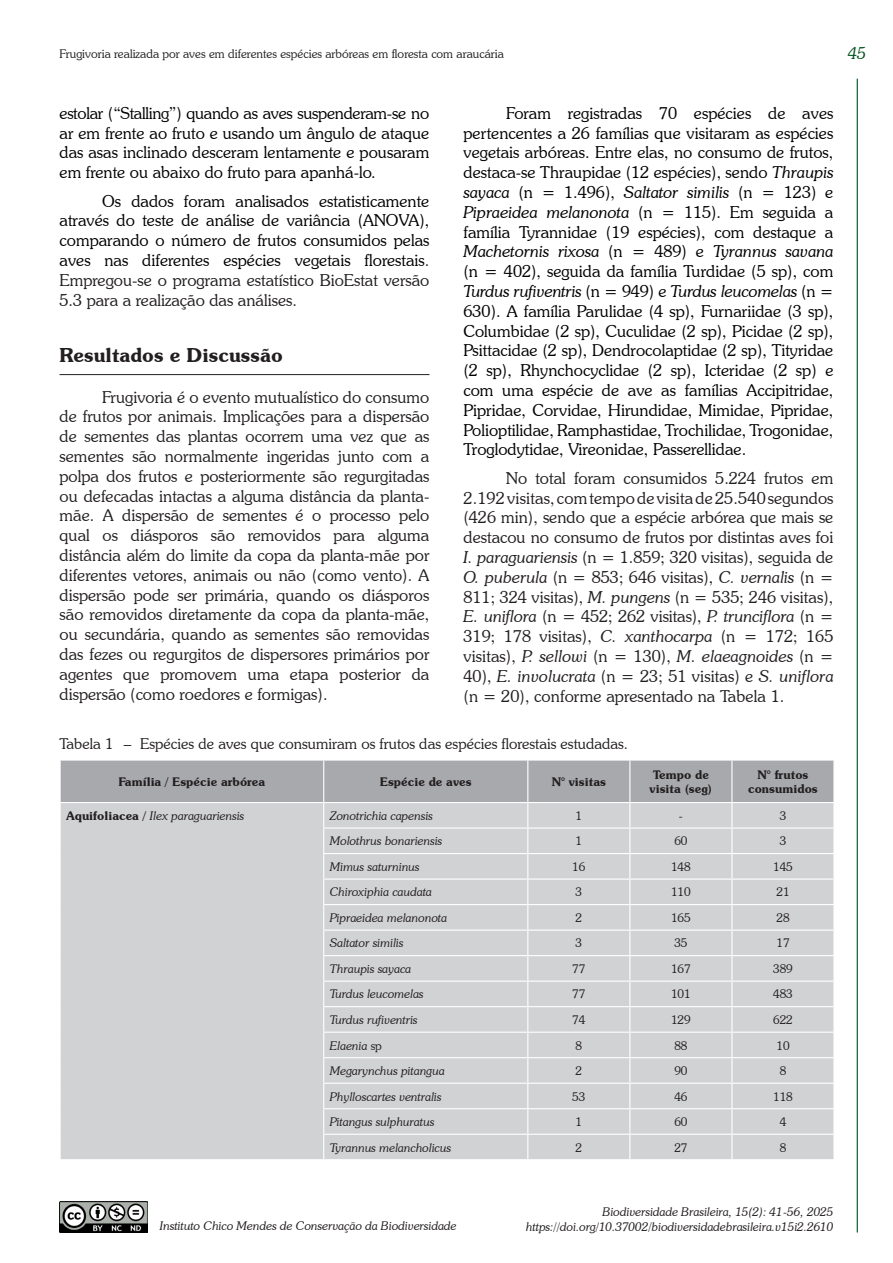
<style>
.page{position:relative;width:893px;height:1263px;background:#fff}
.page>*{position:absolute;margin:0;border:0;box-sizing:border-box;transform-origin:0 0}
.titulo_1{font:600 19.5px "Souvenir IT Cby BT";color:#231f20}
.texto{font:300 16.5px/19.8px "Souvenir IT Cby BT";color:#000;text-align:justify}
.texto-2{font:300 16.5px/19.8px "Souvenir IT Cby BT";color:#231f20;text-align:justify}
.t1{font:italic 300 16.5px "Souvenir IT Cby BT";color:#00531e}
.figura{font:300 15px "Souvenir IT Cby BT";color:#231f20}
.texto_tabela{font:italic 300 12px/14.4px "Souvenir IT Cby BT";color:#231f20;text-align:right}
.texto_tabela-2{font:300 12px "Souvenir IT Cby BT";color:#231f20}
.texto_tabela-3{font:600 12px/14.4px "Souvenir IT Cby BT";color:#231f20}
.s1{color:#231f20}
.s2{font-style:italic}
.s3{font-weight:600;font-style:normal}
.s4{font-style:normal}
</style>
<div class="page">
<hr style="left:857px;top:79px;width:1px;height:1153px;background:#00531e">
<img style="left:60px;top:1201px;width:88px;height:31px">
<svg style="left:60px;top:760px;width:774px;height:399px;background:#cecfd1"></svg>
<hr style="left:833px;top:1135px;width:2px;height:24px;background:#fff">
<hr style="left:60px;top:760px;width:1px;height:42px;background:#fff">
<hr style="left:833px;top:760px;width:2px;height:42px;background:#fff">
<hr style="left:60px;top:802px;width:264px;height:1px;background:#fff">
<hr style="left:324px;top:802px;width:204px;height:1px;background:#fff">
<hr style="left:528px;top:802px;width:102px;height:1px;background:#fff">
<hr style="left:630px;top:802px;width:102px;height:1px;background:#fff">
<hr style="left:732px;top:802px;width:103px;height:1px;background:#fff">
<hr style="left:60px;top:374px;width:369px;height:1px;background:#231f20">
<p class="texto_tabela-2" style="left:60px;top:46px;width:446px">Frugivoria realizada por aves em diferentes espécies arbóreas em floresta com araucária</p>
<p class="t1" style="left:848px;top:43px;width:20px">45</p>
<p class="texto" style="left:60px;top:103px;width:371px">estolar (“Stalling”) quando as aves suspenderam-se no ar em frente ao fruto e usando um ângulo de ataque das asas inclinado desceram lentamente e pousaram em frente ou abaixo do fruto para apanhá-lo.</p>
<p class="texto" style="left:60px;top:191px;width:371px;text-indent:43px">Os dados foram analisados estatisticamente através do teste de análise de variância (ANOVA), comparando o número de frutos consumidos pelas aves nas diferentes espécies vegetais florestais<span class="s1">.<br>Empregou-se o programa estatístico BioEstat versão 5.3 para a realização das análises.</span></p>
<p class="titulo_1" style="left:60px;top:342px;width:225px">Resultados e Discussão</p>
<p class="texto-2" style="left:60px;top:387px;width:371px;text-indent:43px">Frugivoria é o evento mutualístico do consumo de frutos por animais. Implicações para a dispersão de sementes das plantas ocorrem uma vez que as sementes são normalmente ingeridas junto com a polpa dos frutos e posteriormente são regurgitadas ou defecadas intactas a alguma distância da planta&shy;mãe. A dispersão de sementes é o processo pelo qual os diásporos são removidos para alguma distância além do limite da copa da planta-mãe por diferentes vetores, animais ou não (como vento). A dispersão pode ser primária, quando os diásporos são removidos diretamente da copa da planta-mãe, ou secundária, quando as sementes são removidas das fezes ou regurgitos de dispersores primários por agentes que promovem uma etapa posterior da dispersão (como roedores e formigas).</p>
<p class="texto" style="left:463px;top:103px;width:371px;text-indent:43px">Foram registradas 70 espécies de aves pertencentes a 26 famílias que visitaram as espécies vegetais arbóreas. Entre elas, no consumo de frutos, destaca-se Thraupidae (12 espécies), sendo <span class="s2">Thraupis sayaca</span> (n = 1.496), <span class="s2">Saltator similis</span> (n = 123) e <span class="s2">Pipraeidea melanonota</span> (n = 115). Em seguida a família Tyrannidae (19 espécies), com destaque a <span class="s2">Machetornis rixosa</span> (n = 489) e <span class="s2">Tyrannus savana </span>(n = 402), seguida da família Turdidae (5 sp), com <span class="s2">Turdus rufiventris</span> (n = 949) e <span class="s2">Turdus leucomelas</span> (n = 630). A família Parulidae (4 sp), Furnariidae (3 sp), Columbidae (2 sp), Cuculidae (2 sp), Picidae (2 sp), Psittacidae (2 sp), Dendrocolaptidae (2 sp), Tityridae (2 sp), Rhynchocyclidae (2 sp), Icteridae (2 sp) e com uma espécie de ave as famílias Accipitridae, Pipridae, Corvidae, Hirundidae, Mimidae, Pipridae, Polioptilidae, Ramphastidae, Trochilidae, Trogonidae, Troglodytidae, Vireonidae, Passerellidae.</p>
<p class="texto-2" style="left:463px;top:468px;width:371px;text-indent:43px">No total foram consumidos 5.224 frutos em 2.192 visitas, com tempo de visita de 25.540 segundos (426 min), sendo que a espécie arbórea que mais se destacou no consumo de frutos por distintas aves foi <span class="s2">I. paraguariensis</span> (n = 1.859; 320 visitas), seguida de <span class="s2">O. puberula</span> (n = 853; 646 visitas), <span class="s2">C. vernalis</span> (n = 811; 324 visitas), <span class="s2">M. pungens</span> (n = 535; 246 visitas), <span class="s2">E. uniflora</span> (n = 452; 262 visitas), <span class="s2">P. trunciflora</span> (n = 319; 178 visitas), <span class="s2">C. xanthocarpa</span> (n = 172; 165 visitas), <span class="s2">P. sellowi</span> (n = 130), <span class="s2">M. elaeagnoides</span> (n = 40), <span class="s2">E. involucrata</span> (n = 23; 51 visitas) e <span class="s2">S. uniflora </span>(n = 20), conforme apresentado na Tabela 1.</p>
<p class="figura" style="left:60px;top:735px;width:570px">Tabela 1 – Espécies de aves que consumiram os frutos das espécies florestais estudadas.</p>
<p class="texto_tabela-3" style="left:119px;top:774px;width:148px">Família / Espécie arbórea</p>
<p class="texto_tabela-3" style="left:380px;top:774px;width:93px">Espécie de aves</p>
<p class="texto_tabela-3" style="left:552px;top:774px;width:56px">N° visitas</p>
<p class="texto_tabela-3" style="left:650px;top:767px;width:64px">Tempo de visita (seg)</p>
<p class="texto_tabela-3" style="left:748px;top:767px;width:71px;text-align:center">N° frutos consumidos</p>
<p class="texto_tabela" style="left:66px;top:808px;width:180px"><span class="s3">Aquifoliacea /</span> Ilex paraguariensis</p>
<p class="texto_tabela" style="left:330px;top:808px;width:105px">Zonotrichia capensis</p>
<p class="texto_tabela-2" style="left:576px;top:808px;width:8px">1</p>
<p class="texto_tabela-2" style="left:679px;top:808px;width:5px">-</p>
<p class="texto_tabela-2" style="left:780px;top:808px;width:8px">3</p>
<p class="texto_tabela" style="left:330px;top:834px;width:114px">Molothrus bonariensis</p>
<p class="texto_tabela-2" style="left:576px;top:834px;width:8px">1</p>
<p class="texto_tabela-2" style="left:674px;top:834px;width:15px">60</p>
<p class="texto_tabela-2" style="left:780px;top:834px;width:8px">3</p>
<p class="texto_tabela" style="left:330px;top:859px;width:91px">Mimus saturninus</p>
<p class="texto_tabela-2" style="left:572px;top:859px;width:15px">16</p>
<p class="texto_tabela-2" style="left:671px;top:859px;width:21px">148</p>
<p class="texto_tabela-2" style="left:773px;top:859px;width:21px">145</p>
<p class="texto_tabela" style="left:330px;top:885px;width:104px">Chiroxiphia caudata</p>
<p class="texto_tabela-2" style="left:576px;top:885px;width:8px">3</p>
<p class="texto_tabela-2" style="left:671px;top:885px;width:21px">110</p>
<p class="texto_tabela-2" style="left:776px;top:885px;width:15px">21</p>
<p class="texto_tabela" style="left:330px;top:910px;width:119px">Pipraeidea melanonota</p>
<p class="texto_tabela-2" style="left:576px;top:910px;width:8px">2</p>
<p class="texto_tabela-2" style="left:671px;top:910px;width:21px">165</p>
<p class="texto_tabela-2" style="left:776px;top:910px;width:15px">28</p>
<p class="texto_tabela" style="left:330px;top:936px;width:75px">Saltator similis</p>
<p class="texto_tabela-2" style="left:576px;top:936px;width:8px">3</p>
<p class="texto_tabela-2" style="left:674px;top:936px;width:15px">35</p>
<p class="texto_tabela-2" style="left:776px;top:936px;width:15px">17</p>
<p class="texto_tabela" style="left:330px;top:961px;width:83px">Thraupis sayaca</p>
<p class="texto_tabela-2" style="left:572px;top:961px;width:15px">77</p>
<p class="texto_tabela-2" style="left:671px;top:961px;width:21px">167</p>
<p class="texto_tabela-2" style="left:773px;top:961px;width:21px">389</p>
<p class="texto_tabela" style="left:330px;top:987px;width:95px">Turdus leucomelas</p>
<p class="texto_tabela-2" style="left:572px;top:987px;width:15px">77</p>
<p class="texto_tabela-2" style="left:671px;top:987px;width:21px">101</p>
<p class="texto_tabela-2" style="left:773px;top:987px;width:21px">483</p>
<p class="texto_tabela" style="left:330px;top:1012px;width:89px">Turdus rufiventris</p>
<p class="texto_tabela-2" style="left:572px;top:1012px;width:15px">74</p>
<p class="texto_tabela-2" style="left:671px;top:1012px;width:21px">129</p>
<p class="texto_tabela-2" style="left:773px;top:1012px;width:21px">622</p>
<p class="texto_tabela" style="left:330px;top:1038px;width:54px">Elaenia <span class="s4">sp</span></p>
<p class="texto_tabela-2" style="left:576px;top:1038px;width:8px">8</p>
<p class="texto_tabela-2" style="left:674px;top:1038px;width:15px">88</p>
<p class="texto_tabela-2" style="left:776px;top:1038px;width:15px">10</p>
<p class="texto_tabela" style="left:330px;top:1063px;width:116px">Megarynchus pitangua</p>
<p class="texto_tabela-2" style="left:576px;top:1063px;width:8px">2</p>
<p class="texto_tabela-2" style="left:674px;top:1063px;width:15px">90</p>
<p class="texto_tabela-2" style="left:780px;top:1063px;width:8px">8</p>
<p class="texto_tabela" style="left:330px;top:1089px;width:113px">Phylloscartes ventralis</p>
<p class="texto_tabela-2" style="left:572px;top:1089px;width:15px">53</p>
<p class="texto_tabela-2" style="left:674px;top:1089px;width:15px">46</p>
<p class="texto_tabela-2" style="left:773px;top:1089px;width:21px">118</p>
<p class="texto_tabela" style="left:330px;top:1114px;width:106px">Pitangus sulphuratus</p>
<p class="texto_tabela-2" style="left:576px;top:1114px;width:8px">1</p>
<p class="texto_tabela-2" style="left:674px;top:1114px;width:15px">60</p>
<p class="texto_tabela-2" style="left:780px;top:1114px;width:8px">4</p>
<p class="texto_tabela" style="left:330px;top:1140px;width:123px">Tyrannus melancholicus</p>
<p class="texto_tabela-2" style="left:576px;top:1140px;width:8px">2</p>
<p class="texto_tabela-2" style="left:674px;top:1140px;width:15px">27</p>
<p class="texto_tabela-2" style="left:780px;top:1140px;width:8px">8</p>
<p class="texto_tabela" style="left:160px;top:1218px;width:298px">Instituto Chico Mendes de Conservação da Biodiversidade</p>
<p class="texto_tabela" style="left:526px;top:1204px;width:309px">Biodiversidade Brasileira, 15(2): 41-56, 2025 https://doi.org/10.37002/biodiversidadebrasileira.v15i2.2610</p>
</div>
